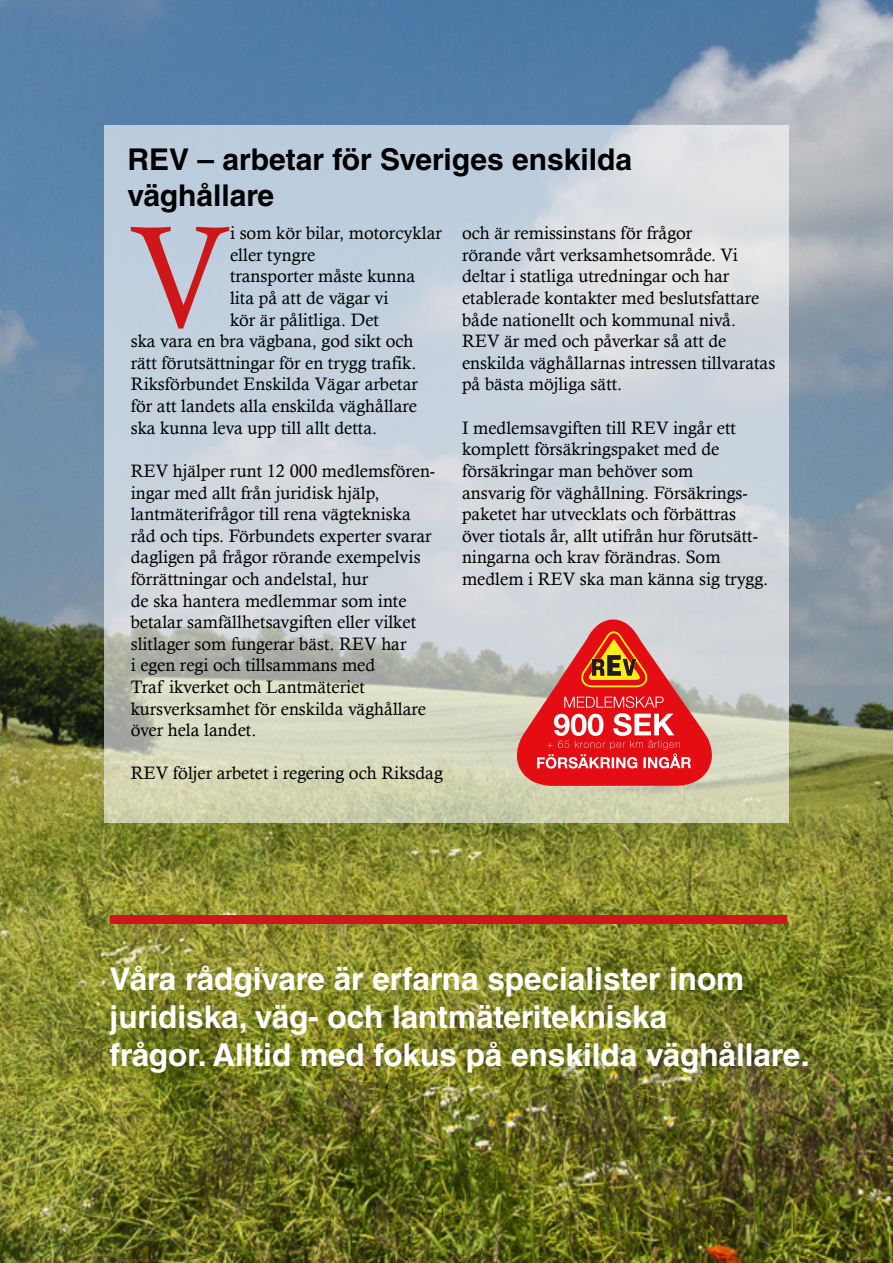
<style>
.page{position:relative;width:893px;height:1263px;background:#fff}
.page>*{position:absolute;margin:0;border:0;box-sizing:border-box;transform-origin:0 0}
.t1{font:143.7px "Calisto";color:#cd171a}
.t2{font:700 31.5px/37.8px "Helvetica LT Std";color:#fff}
.t3{font:700 30px/36px "Helvetica LT Std";color:#000}
.t4{font:18px/21.6px "Calisto";color:#000}
</style>
<div class="page">
<img style="left:0;top:0;width:893px;height:1263px">
<svg style="left:104px;top:125px;width:685px;height:698px;background:#cbd3d5"></svg>
<div style="left:110px;top:915px;width:677px;height:9px;background:#cd171a"></div>
<svg style="left:517px;top:619px;width:195px;height:167px;background:#db6b66"></svg>
<h3 class="t3" style="left:127px;top:141px;width:506px">REV – arbetar för Sveriges enskilda väghållare</h3>
<h1 class="t1" style="left:130px;top:193px;width:102px">V</h1>
<p class="t4" style="left:230px;top:222px;width:213px">i som kör bilar, motorcyklar</p>
<p class="t4" style="left:462px;top:222px;width:315px">och är remissinstans för frågor<br>rörande vårt verksamhetsområde. Vi deltar i statliga utredningar och har etablerade kontakter med beslutsfattare både nationellt och kommunal nivå.<br>REV är med och påverkar så att de enskilda väghållarnas intressen tillvaratas på bästa möjliga sätt.</p>
<p class="t4" style="left:462px;top:417px;width:307px">I medlemsavgiften till REV ingår ett komplett försäkringspaket med de försäkringar man behöver som<br>ansvarig för väghållning. Försäkrings&shy;paketet har utvecklats och förbättras över tiotals år, allt utifrån hur förutsätt&shy;ningarna och krav förändras. Som medlem i REV ska man känna sig trygg.</p>
<p class="t4" style="left:230px;top:244px;width:87px">eller tyngre</p>
<p class="t4" style="left:230px;top:265px;width:187px">transporter måste kunna</p>
<p class="t4" style="left:230px;top:287px;width:160px">lita på att de vägar vi</p>
<p class="t4" style="left:230px;top:309px;width:150px">kör är pålitliga. Det</p>
<p class="t4" style="left:131px;top:330px;width:284px">ska vara en bra vägbana, god sikt och</p>
<p class="t4" style="left:131px;top:352px;width:287px">rätt förutsättningar för en trygg trafik.</p>
<p class="t4" style="left:131px;top:373px;width:289px">Riksförbundet Enskilda Vägar arbetar</p>
<p class="t4" style="left:131px;top:395px;width:288px">för att landets alla enskilda väghållare</p>
<p class="t4" style="left:131px;top:417px;width:248px">ska kunna leva upp till allt detta.</p>
<p class="t4" style="left:131px;top:460px;width:306px">REV hjälper runt 12 000 medlemsfören&shy;ingar med allt från juridisk hjälp, lantmäterifrågor till rena vägtekniska råd och tips. Förbundets experter svarar dagligen på frågor rörande exempelvis förrättningar och andelstal, hur<br>de ska hantera medlemmar som inte betalar samfällhetsavgiften eller vilket slitlager som fungerar bäst. REV har<br>i egen regi och tillsammans med<br>Traf ikverket och Lantmäteriet kursverksamhet för enskilda väghållare över hela landet.</p>
<p class="t4" style="left:131px;top:762px;width:314px">REV följer arbetet i regering och Riksdag</p>
<h2 class="t2" style="left:110px;top:959px;width:701px">Våra rådgivare är erfarna specialister inom juridiska, väg- och lantmäteritekniska<br>frågor. Alltid med fokus på enskilda väghållare.</h2>
</div>
